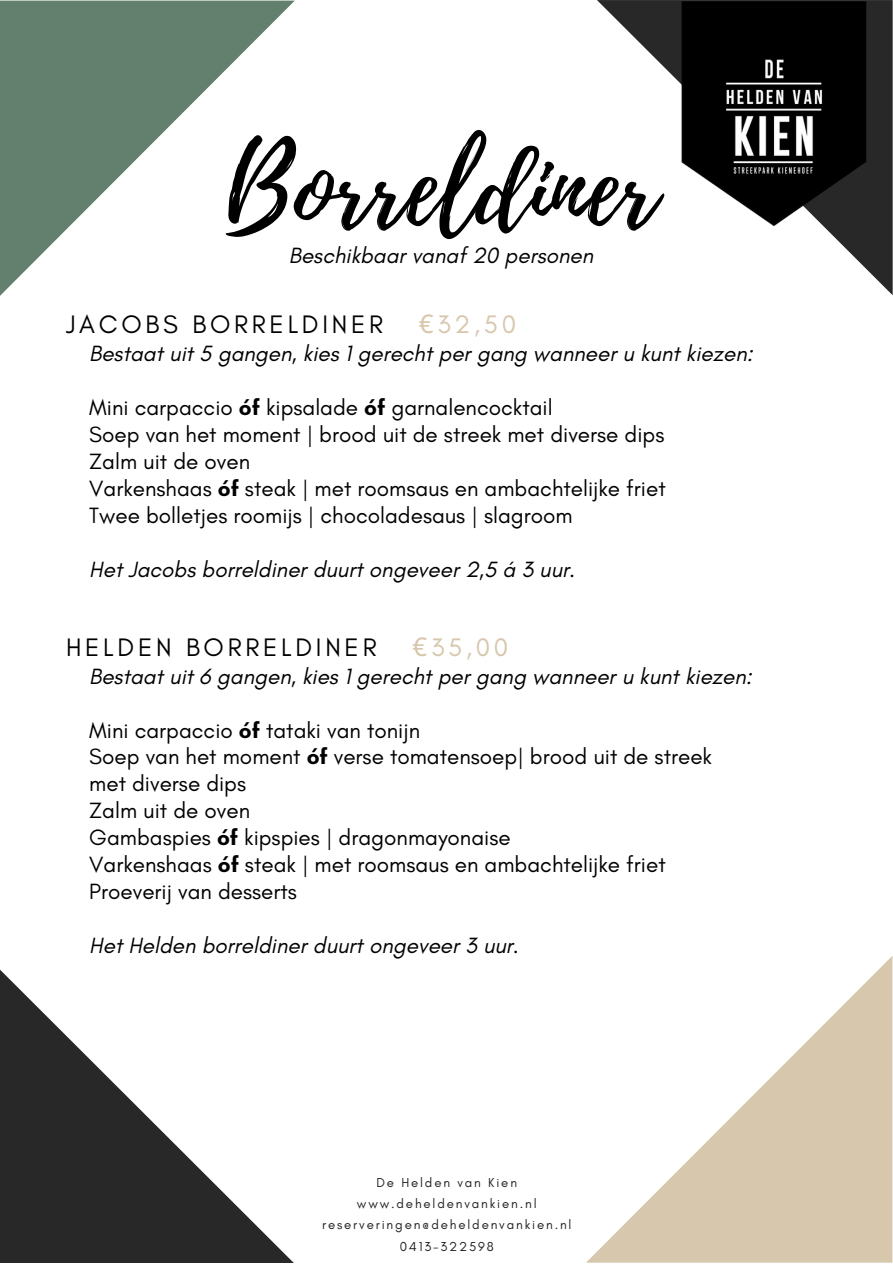
<style>
.page{position:relative;width:893px;height:1264px;background:#fff}
.page>*{position:absolute;margin:0;border:0;box-sizing:border-box;transform-origin:0 0}
.t1{font:105.9px "Playlist Script";color:#000}
.t2{font:25.8px "Glacial Indifference";letter-spacing:.145em;color:#000}
.t3{font:25.8px "Glacial Indifference";letter-spacing:.145em;color:#d7c7ad}
.t4{font:22.5px/27px "Glacial Indifference";color:#000}
.t5{font:italic 22.5px "Glacial Indifference";color:#000}
.t6{font:13.2px/21.3px "Glacial Indifference";letter-spacing:.14em;color:#222;text-align:center}
.s1{font-family:"Noto Sans"}
.s2{font-weight:700}
</style>
<div class="page">
<svg style="left:0;top:969px;width:293px;height:293px"></svg>
<svg style="left:587px;top:956px;width:305px;height:306px"></svg>
<svg style="left:0;top:1px;width:295px;height:295px"></svg>
<img style="left:619px;top:0;width:273px;height:287px">
<h1 class="t1" style="left:226px;top:112px;width:432px">Borreldiner</h1>
<p class="t5" style="left:289px;top:242px;width:306px">Beschikbaar vanaf 20 personen</p>
<p class="t2" style="left:66px;top:309px;width:318px">JACOBS BORRELDINER</p>
<p class="t3" style="left:419px;top:309px;width:99px"><span class="s1">€</span>32,50</p>
<p class="t5" style="left:89px;top:340px;width:665px">Bestaat uit 5 gangen, kies 1 gerecht per gang wanneer u kunt kiezen:</p>
<p class="t4" style="left:89px;top:393px;width:578px">Mini carpaccio <span class="s2">óf</span> kipsalade <span class="s2">óf</span> garnalencocktail<br>Soep van het moment | brood uit de streek met diverse dips Zalm uit de oven<br>Varkenshaas <span class="s2">óf</span> steak | met roomsaus en ambachtelijke friet Twee bolletjes roomijs | chocoladesaus | slagroom</p>
<p class="t5" style="left:89px;top:555px;width:487px">Het Jacobs borreldiner duurt ongeveer 2,5 á 3 uur.</p>
<p class="t2" style="left:66px;top:631px;width:312px">HELDEN BORRELDINER</p>
<p class="t3" style="left:412px;top:631px;width:97px"><span class="s1">€</span>35,00</p>
<p class="t5" style="left:89px;top:662px;width:664px">Bestaat uit 6 gangen, kies 1 gerecht per gang wanneer u kunt kiezen:</p>
<p class="t4" style="left:89px;top:716px;width:624px">Mini carpaccio <span class="s2">óf</span> tataki van tonijn<br>Soep van het moment <span class="s2">óf</span> verse tomatensoep| brood uit de streek met diverse dips<br>Zalm uit de oven<br>Gambaspies <span class="s2">óf</span> kipspies | dragonmayonaise<br>Varkenshaas <span class="s2">óf</span> steak | met roomsaus en ambachtelijke friet Proeverij van desserts</p>
<p class="t5" style="left:89px;top:932px;width:431px">Het Helden borreldiner duurt ongeveer 3 uur.</p>
<p class="t6" style="left:322px;top:1171px;width:251px">De Helden van Kien www.deheldenvankien.nl reserveringen@deheldenvankien.nl<br>0413-322598</p>
</div>
